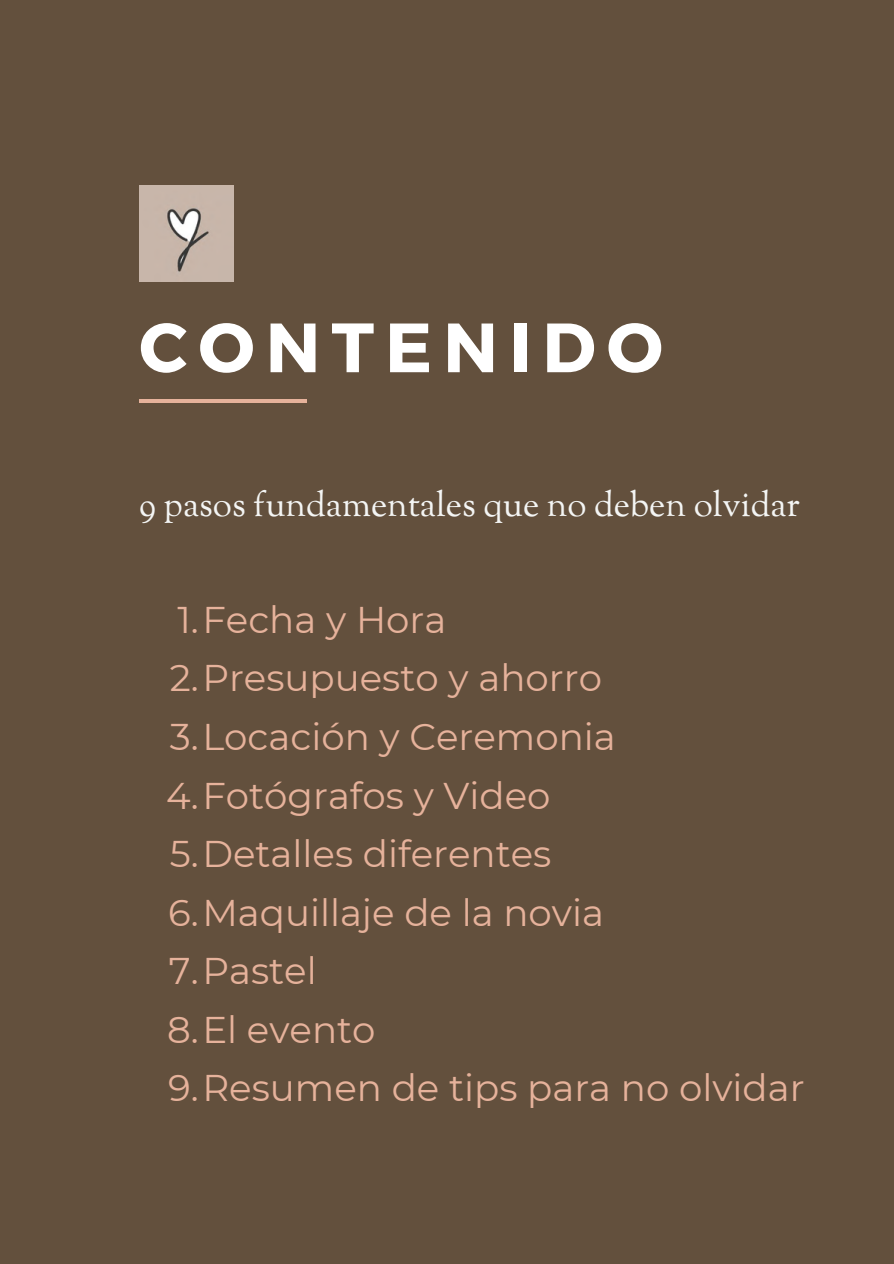
<style>
.page{position:relative;width:894px;height:1264px;background:#fff}
.page>*{position:absolute;margin:0;border:0;box-sizing:border-box;transform-origin:0 0}
.t1{font:700 69.6px "Montserrat";letter-spacing:.16em;color:#fff}
.t2{font:37.2px "Montserrat";color:#e6b29b}
.t3{font:34.95px "Sorts Mill Goudy";color:#f4f5f4}
</style>
<div class="page">
<div style="left:0;top:0;width:893px;height:1263px;background:#63503d"></div>
<hr style="left:139px;top:399px;width:168px;height:4px;background:#e6b29b">
<img style="left:139px;top:185px;width:95px;height:96px">
<p class="t1" style="left:139px;top:302px;width:525px">CONTENIDO</p>
<p class="t3" style="left:139px;top:482px;width:662px">9 pasos fundamentales que no deben olvidar</p>
<p class="t2" style="left:177px;top:597px;width:270px">1.Fecha y Hora</p>
<p class="t2" style="left:170px;top:655px;width:433px">2.Presupuesto y ahorro</p>
<p class="t2" style="left:170px;top:714px;width:447px">3.Locación y Ceremonia</p>
<p class="t2" style="left:166px;top:772px;width:385px">4.Fotógrafos y Video</p>
<p class="t2" style="left:170px;top:831px;width:383px">5.Detalles diferentes</p>
<p class="t2" style="left:168px;top:889px;width:437px">6.Maquillaje de la novia</p>
<p class="t2" style="left:169px;top:948px;width:149px">7.Pastel</p>
<p class="t2" style="left:167px;top:1006px;width:210px">8.El evento</p>
<p class="t2" style="left:168px;top:1065px;width:637px">9.Resumen de tips para no olvidar</p>
</div>
